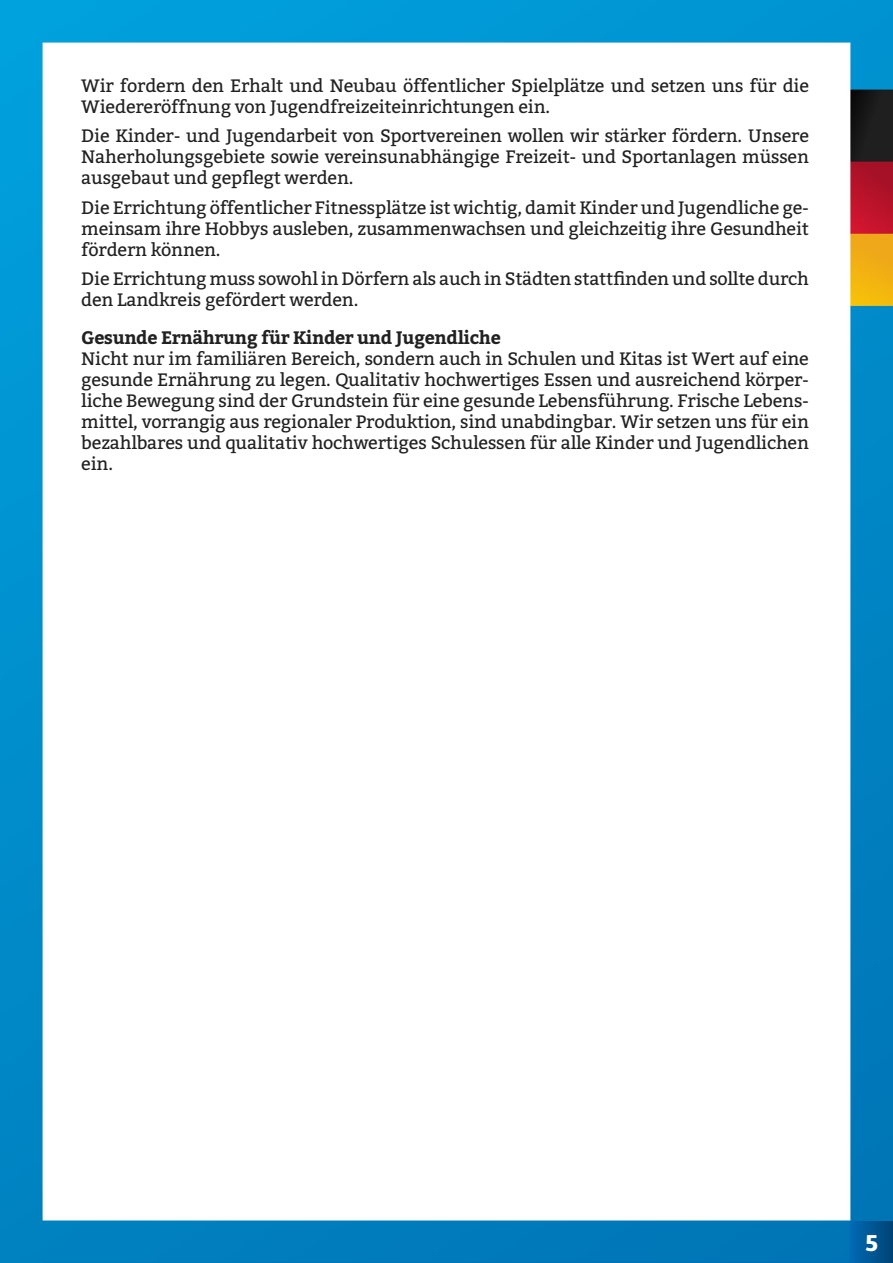
<style>
.page{position:relative;width:893px;height:1263px;background:#fff}
.page>*{position:absolute;margin:0;border:0;box-sizing:border-box;transform-origin:0 0}
.t1{font:800 22.5px "Bitter";color:#fff}
.t2{font:18px/21px "Bitter";letter-spacing:-.015em;color:#212121;text-align:justify}
.t3{font:700 18px "Bitter";letter-spacing:-.02em;color:#212121}
</style>
<div class="page">
<img style="left:0;top:0;width:893px;height:1263px">
<div style="left:851px;top:1221px;width:42px;height:42px;background:linear-gradient(to right,#0069b4,#004476)"></div>
<p class="t2" style="left:81px;top:75px;width:729px">Wir fordern den Erhalt und Neubau öffentlicher Spielplätze und setzen uns für die<br>Wiedereröffnung von Jugendfreizeiteinrichtungen ein.</p>
<p class="t2" style="left:81px;top:126px;width:729px">Die Kinder- und Jugendarbeit von Sportvereinen wollen wir stärker fördern. Unsere Naherholungsgebiete sowie vereinsunabhängige Freizeit- und Sportanlagen müssen ausgebaut und gepflegt werden.</p>
<p class="t2" style="left:81px;top:197px;width:729px">Die Errichtung öffentlicher Fitnessplätze ist wichtig, damit Kinder und Jugendliche ge&shy;meinsam ihre Hobbys ausleben, zusammenwachsen und gleichzeitig ihre Gesundheit fördern können.</p>
<p class="t2" style="left:81px;top:269px;width:729px">Die Errichtung muss sowohl in Dörfern als auch in Städten stattfinden und sollte durch den Landkreis gefördert werden.</p>
<p class="t3" style="left:81px;top:326px;width:421px">Gesunde Ernährung für Kinder und Jugendliche</p>
<p class="t2" style="left:81px;top:349px;width:729px">Nicht nur im familiären Bereich, sondern auch in Schulen und Kitas ist Wert auf eine gesunde Ernährung zu legen. Qualitativ hochwertiges Essen und ausreichend körper&shy;liche Bewegung sind der Grundstein für eine gesunde Lebensführung. Frische Lebens&shy;mittel, vorrangig aus regionaler Produktion, sind unabdingbar. Wir setzen uns für ein bezahlbares und qualitativ hochwertiges Schulessen für alle Kinder und Jugendlichen ein.</p>
<p class="t1" style="left:865px;top:1229px;width:14px">5</p>
</div>
